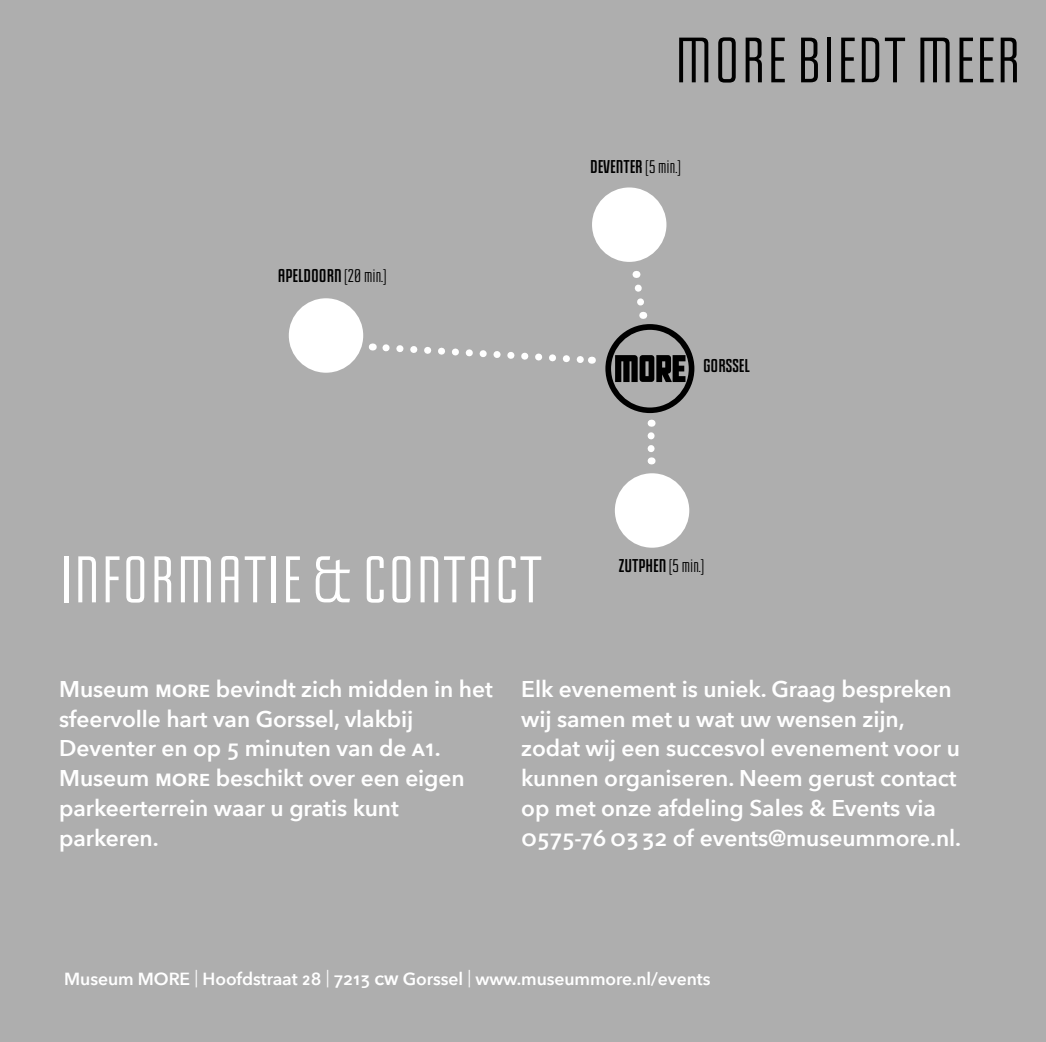
<style>
.page{position:relative;width:1046px;height:1042px;background:#fff}
.page>*{position:absolute;margin:0;border:0;box-sizing:border-box;transform-origin:0 0}
.t1{font:300 63px "AT More Simp";letter-spacing:.01em;color:#fff}
.t2{font:300 61.25px "AT More Simp";letter-spacing:.01em;color:#000}
.t3{font:600 22.75px/29.8px "Avenir Next";letter-spacing:-.005em;color:#fff}
.t4{font:600 17.5px "Avenir Next";letter-spacing:-.005em;color:#fff}
.t5{font:17.5px "AT More Simp";color:#000}
.s1{font-weight:300}
.s2{font-weight:400}
</style>
<div class="page">
<div style="left:0;top:0;width:1041px;height:1042px;background:#aeaeae"></div>
<div style="left:1041px;top:0;width:5px;height:1042px;background:#aeaeae"></div>
<div style="left:289px;top:298px;width:74px;height:75px;background:#fff;border-radius:50%"></div>
<div style="left:615px;top:473px;width:74px;height:75px;background:#fff;border-radius:50%"></div>
<div style="left:592px;top:187px;width:74px;height:75px;background:#fff;border-radius:50%"></div>
<svg style="left:372px;top:343px;width:220px;height:21px"></svg>
<svg style="left:605px;top:271px;width:89px;height:142px"></svg>
<svg style="left:647px;top:436px;width:7px;height:28px"></svg>
<h2 class="t2" style="left:674px;top:28px;width:348px">MORE BIEDT MEER</h2>
<p class="t5" style="left:278px;top:266px;width:110px">APELDOORN <span class="s1">[20 min.]</span></p>
<p class="t5" style="left:590px;top:157px;width:92px">DEVENTER <span class="s1">[5 min.]</span></p>
<p class="t5" style="left:703px;top:356px;width:48px">GORSSEL</p>
<h1 class="t1" style="left:59px;top:546px;width:484px">INFORMATIE &amp; CONTACT</h1>
<p class="t5" style="left:619px;top:556px;width:87px">ZUTPHEN <span class="s1">[5 min.]</span></p>
<p class="t3" style="left:59px;top:673px;width:435px">Museum MORE bevindt zich midden in het sfeervolle hart van Gorssel, vlakbij<br>Deventer en op 5 minuten van de A1.<br>Museum MORE beschikt over een eigen parkeerterrein waar u gratis kunt parkeren.</p>
<p class="t3" style="left:521px;top:673px;width:441px">Elk evenement is uniek. Graag bespreken wij samen met u wat uw wensen zijn, zodat wij een succesvol evenement voor u kunnen organiseren. Neem gerust contact op met onze afdeling Sales &amp; Events via 0575-76 03 32 of events@museummore.nl.</p>
<p class="t4" style="left:64px;top:964px;width:648px">Museum MORE <span class="s2">|</span> Hoofdstraat 28 <span class="s2">|</span> 7213 CW Gorssel <span class="s2">|</span> www.museummore.nl/events</p>
</div>
